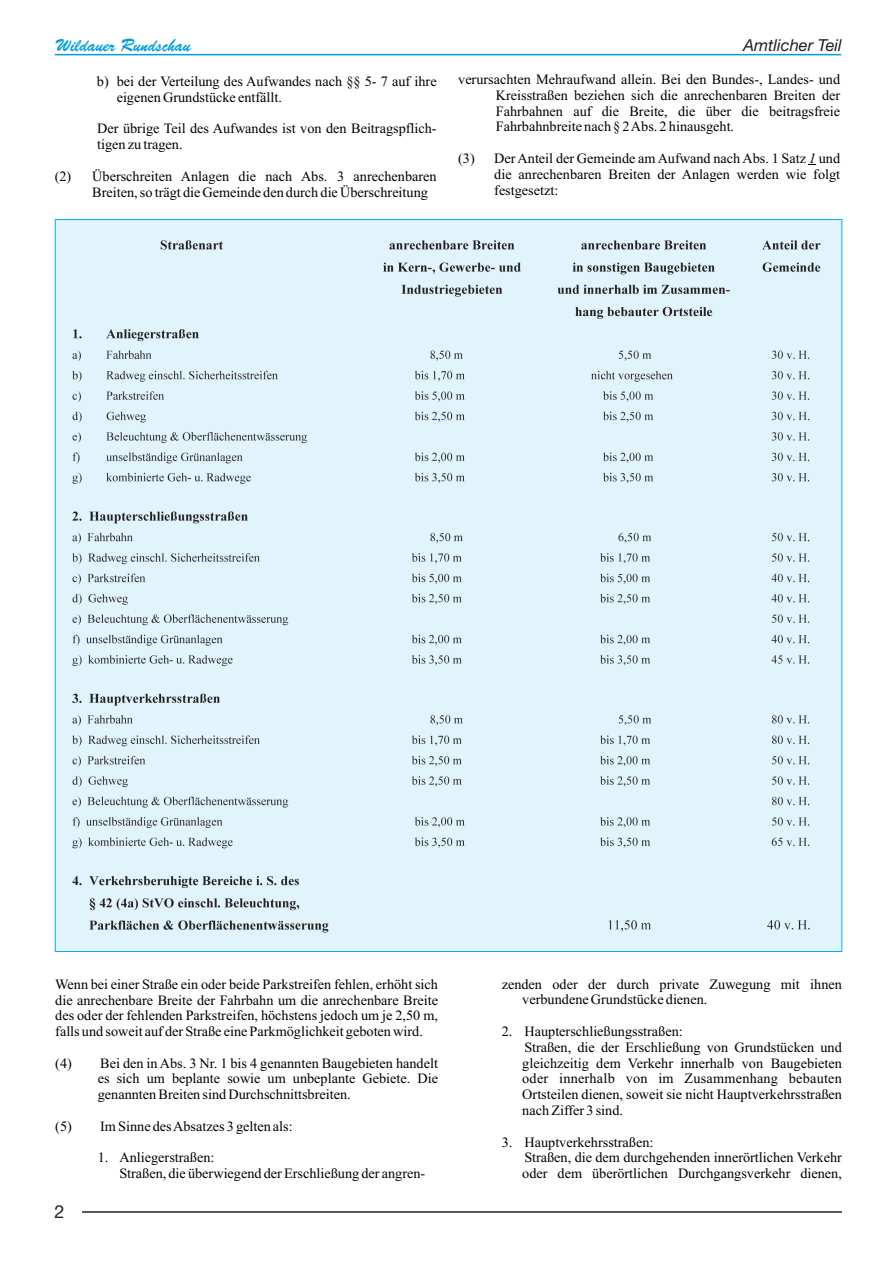
<style>
.page{position:relative;width:894px;height:1263px;background:#fff}
.page>*{position:absolute;margin:0;border:0;box-sizing:border-box;transform-origin:0 0}
.t1{font:18px "Helvetica Neue";color:#231f20}
.t2{font:17.55px "Brush Script BT";color:#009fda}
.t3{font:italic 16.5px "Helvetica Neue";color:#231f20}
.t4{font:14.25px/15.8px "Times";color:#000}
.s1{font-style:italic}
</style>
<div class="page">
<div style="left:55px;top:219px;width:787px;height:733px;background:#e1f4fc;border:1px solid #00aeef"></div>
<hr style="left:55px;top:54px;width:786px;height:1px;background:#009fda">
<hr style="left:82px;top:1211px;width:760px;height:2px;background:#231f20">
<img style="left:73px;top:240px;width:747px;height:693px">
<p class="t2" style="left:55px;top:38px;width:137px">Wildauer Rundschau</p>
<p class="t3" style="left:743px;top:38px;width:100px">Amtlicher Teil</p>
<p class="t4" style="left:117px;top:75px;width:321px;text-indent:-20px">b) bei der Verteilung des Aufwandes nach §§ 5- 7 auf ihre eigenen Grundstücke entfällt.</p>
<p class="t4" style="left:97px;top:122px;width:341px">Der übrige Teil des Aufwandes ist von den Beitragspflich&shy;tigen zu tragen.</p>
<p class="t4" style="left:92px;top:169px;width:346px;text-indent:-38px">(2) Überschreiten Anlagen die nach Abs. 3 anrechenbaren<br>Breiten, so trägt die Gemeinde den durch die Überschreitung</p>
<p class="t4" style="left:496px;top:73px;width:346px;text-align:justify;text-indent:-38px">verursachten Mehraufwand allein. Bei den Bundes-, Landes- und Kreisstraßen beziehen sich die anrechenbaren Breiten der Fahrbahnen auf die Breite, die über die beitragsfreie Fahrbahnbreite nach § 2 Abs. 2 hinausgeht.</p>
<p class="t4" style="left:494px;top:152px;width:347px;text-align:justify;text-indent:-36px">(3) Der Anteil der Gemeinde am Aufwand nach Abs. 1 Satz <span class="s1">1</span> und die anrechenbaren Breiten der Anlagen werden wie folgt festgesetzt:</p>
<p class="t4" style="left:55px;top:977px;width:384px;text-align:justify">Wenn bei einer Straße ein oder beide Parkstreifen fehlen, erhöht sich die anrechenbare Breite der Fahrbahn um die anrechenbare Breite des oder der fehlenden Parkstreifen, höchstens jedoch um je 2,50 m, falls und soweit auf der Straße eine Parkmöglichkeit geboten wird.</p>
<p class="t4" style="left:98px;top:1056px;width:342px;text-align:justify;text-indent:-43px">(4) Bei den in Abs. 3 Nr. 1 bis 4 genannten Baugebieten handelt es sich um beplante sowie um unbeplante Gebiete. Die genannten Breiten sind Durchschnittsbreiten.</p>
<p class="t4" style="left:55px;top:1120px;width:239px">(5) Im Sinne des Absatzes 3 gelten als:</p>
<p class="t4" style="left:120px;top:1151px;width:307px;text-indent:-22px">1. Anliegerstraßen:<br>Straßen, die überwiegend der Erschließung der angren-</p>
<p class="t1" style="left:54px;top:1204px;width:12px">2</p>
<p class="t4" style="left:522px;top:977px;width:321px;text-indent:-21px">zenden oder der durch private Zuwegung mit ihnen verbundene Grundstücke dienen.</p>
<p class="t4" style="left:522px;top:1025px;width:321px;text-indent:-21px">2. Haupterschließungsstraßen:<br>Straßen, die der Erschließung von Grundstücken und gleichzeitig dem Verkehr innerhalb von Baugebieten oder innerhalb von im Zusammenhang bebauten Ortsteilen dienen, soweit sie nicht Hauptverkehrsstraßen nach Ziffer 3 sind.</p>
<p class="t4" style="left:522px;top:1135px;width:321px;text-indent:-21px">3. Hauptverkehrsstraßen:<br>Straßen, die dem durchgehenden innerörtlichen Verkehr oder dem überörtlichen Durchgangsverkehr dienen,</p>
</div>
